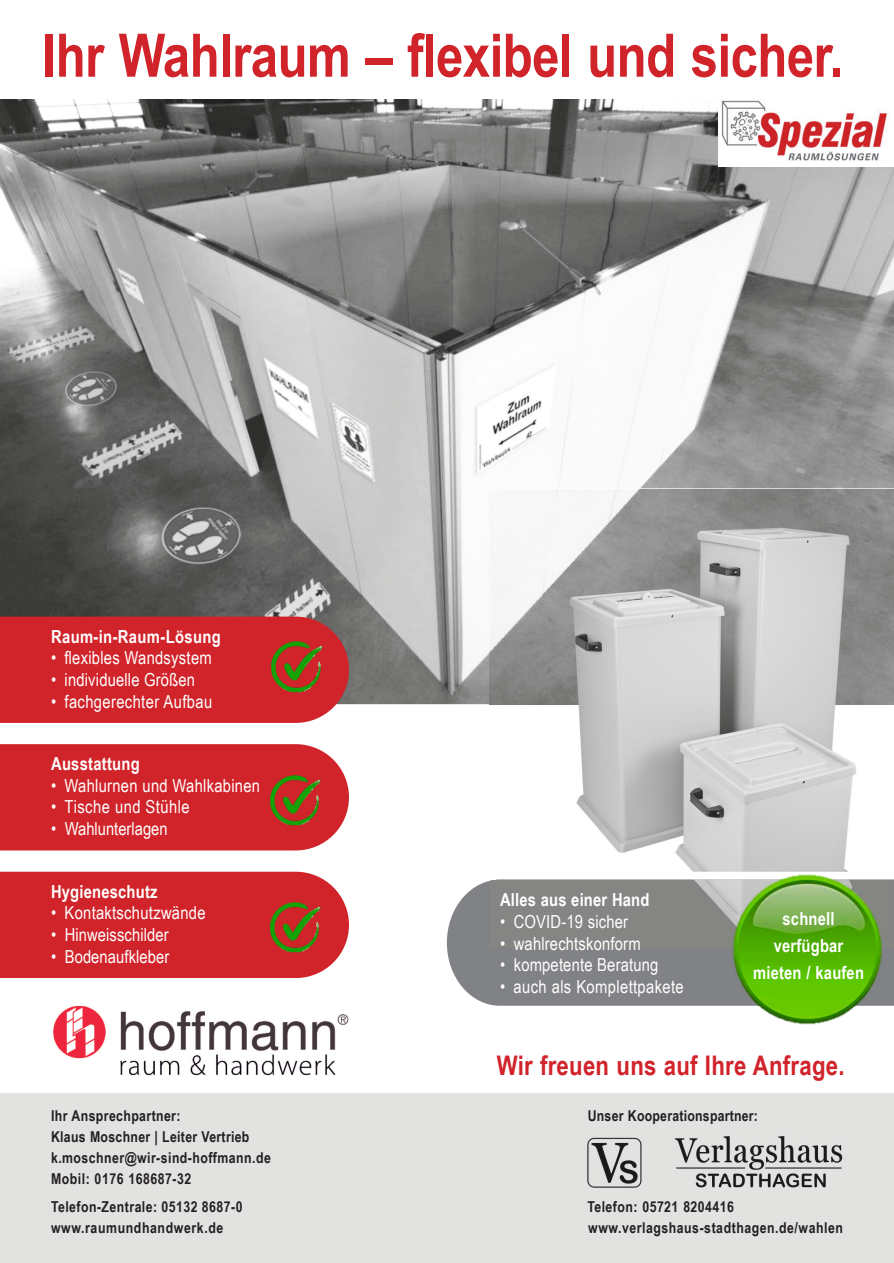
<style>
.page{position:relative;width:894px;height:1263px;background:#fff}
.page>*{position:absolute;margin:0;border:0;box-sizing:border-box;transform-origin:0 0}
.t1{font:700 60px "Arial Narrow";letter-spacing:-.01em;color:#d1232a}
.t2{font:700 27px "Arial Narrow";letter-spacing:.01em;color:#d1232a}
.t3{font:18px "Arial Narrow";letter-spacing:.01em;color:#fff}
.t4{font:700 18px/27px "Arial Narrow";letter-spacing:.01em;color:#fff;text-align:center}
.t5{font:700 15px/21px "Arial Narrow";letter-spacing:.03em;color:#231f20}
</style>
<div class="page">
<img style="left:0;top:100px;width:893px;height:1163px">
<div style="left:0;top:617px;width:349px;height:106px;background:#d1232a"></div>
<div style="left:0;top:744px;width:349px;height:106px;background:#d1232a"></div>
<div style="left:0;top:872px;width:349px;height:106px;background:#d1232a"></div>
<svg style="left:446px;top:880px;width:226px;height:126px;background:#8c8e91"></svg>
<img style="left:489px;top:489px;width:404px;height:384px">
<div style="left:489px;top:880px;width:183px;height:68px;background:#858584"></div>
<img style="left:268px;top:638px;width:59px;height:58px">
<img style="left:267px;top:771px;width:58px;height:59px">
<img style="left:267px;top:898px;width:58px;height:59px">
<img style="left:717px;top:100px;width:175px;height:66px">
<img style="left:672px;top:843px;width:221px;height:219px">
<h1 class="t1" style="left:43px;top:33px;width:801px">Ihr Wahlraum – flexibel und sicher.</h1>
<p class="t4" style="left:51px;top:624px;width:171px">Raum-in-Raum-Lösung</p>
<p class="t3" style="left:51px;top:651px;width:162px">• flexibles Wandsystem</p>
<p class="t3" style="left:51px;top:673px;width:145px">• individuelle Größen</p>
<p class="t3" style="left:51px;top:694px;width:163px">• fachgerechter Aufbau</p>
<p class="t4" style="left:51px;top:752px;width:90px">Ausstattung</p>
<p class="t3" style="left:51px;top:779px;width:210px">• Wahlurnen und Wahlkabinen</p>
<p class="t3" style="left:51px;top:800px;width:140px">• Tische und Stühle</p>
<p class="t3" style="left:51px;top:822px;width:118px">• Wahlunterlagen</p>
<p class="t4" style="left:51px;top:880px;width:108px">Hygieneschutz</p>
<p class="t3" style="left:51px;top:906px;width:156px">• Kontaktschutzwände</p>
<p class="t3" style="left:51px;top:928px;width:119px">• Hinweisschilder</p>
<p class="t3" style="left:51px;top:949px;width:120px">• Bodenaufkleber</p>
<p class="t4" style="left:500px;top:888px;width:151px">Alles aus einer Hand</p>
<p class="t3" style="left:500px;top:915px;width:129px">• COVID-19 sicher</p>
<p class="t3" style="left:500px;top:937px;width:142px">• wahlrechtskonform</p>
<p class="t3" style="left:500px;top:958px;width:160px">• kompetente Beratung</p>
<p class="t3" style="left:500px;top:980px;width:185px">• auch als Komplettpakete</p>
<p class="t4" style="left:752px;top:907px;width:112px">schnell verfügbar mieten / kaufen</p>
<h2 class="t2" style="left:496px;top:1055px;width:349px">Wir freuen uns auf Ihre Anfrage.</h2>
<p class="t5" style="left:587px;top:1106px;width:172px">Unser Kooperationspartner:</p>
<p class="t5" style="left:51px;top:1106px;width:221px">Ihr Ansprechpartner:<br>Klaus Moschner | Leiter Vertrieb k.moschner@wir-sind-hoffmann.de<br>Mobil: 0176 168687-32</p>
<p class="t5" style="left:51px;top:1198px;width:193px">Telefon-Zentrale: 05132 8687-0 www.raumundhandwerk.de</p>
<p class="t5" style="left:587px;top:1198px;width:257px">Telefon: 05721 8204416 www.verlagshaus-stadthagen.de/wahlen</p>
</div>
